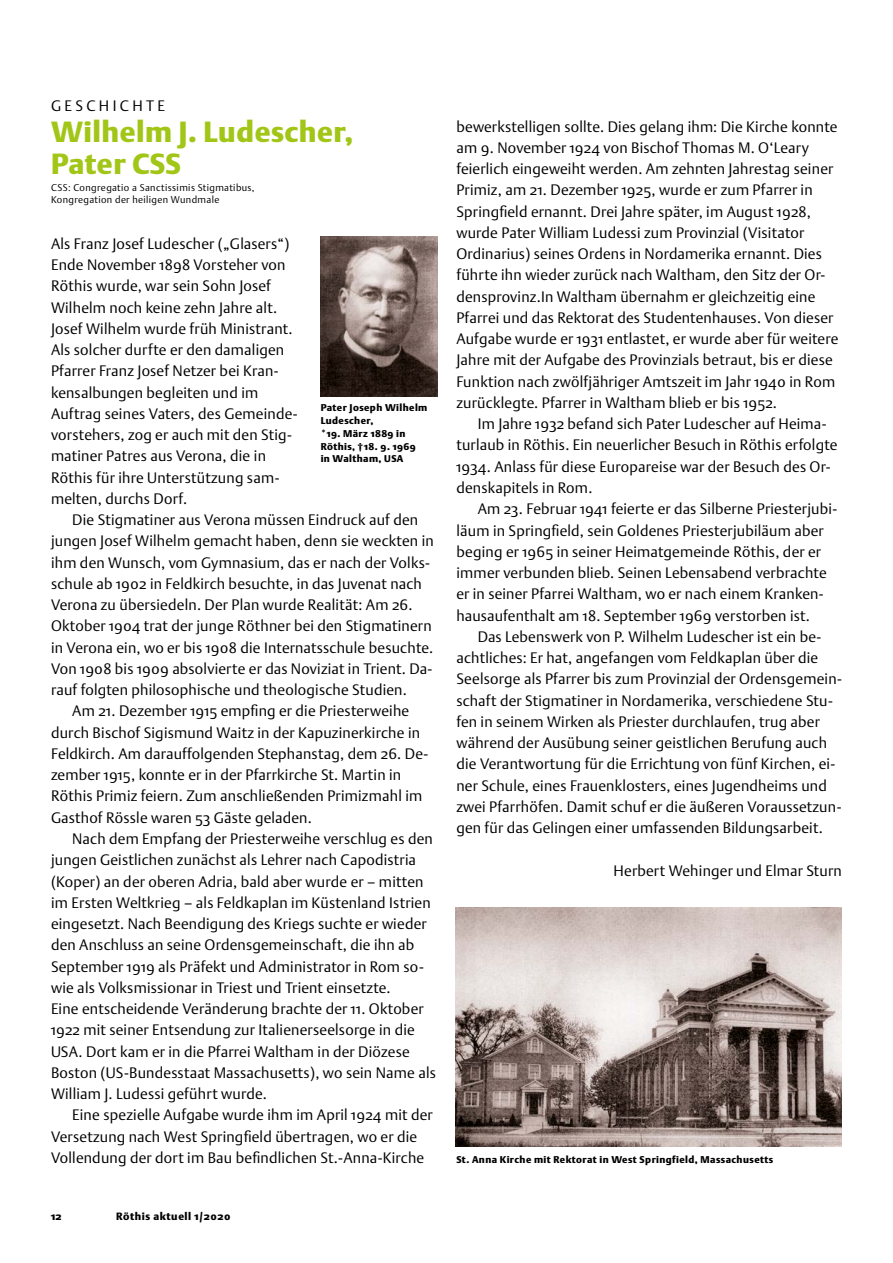
<style>
.page{position:relative;width:893px;height:1263px;background:#fff}
.page>*{position:absolute;margin:0;border:0;box-sizing:border-box;transform-origin:0 0}
.t1{font:900 28.8px/32px "DTL Argo ST";letter-spacing:.015em;color:#a2c617}
.t2{font:300 15px/21.3px "DTL Argo ST";letter-spacing:.015em;color:#000}
.t3{font:300 15px "DTL Argo ST";letter-spacing:.225em;color:#000}
.t4{font:900 10.5px "DTL Argo ST";letter-spacing:.05em;color:#000}
.t5{font:900 9.75px/12.8px "DTL Argo ST";letter-spacing:.04em;color:#000}
.t6{font:300 9.75px/12.8px "DTL Argo ST";letter-spacing:.04em;color:#000}
.s1{font-size:9px}
</style>
<div class="page">
<img style="left:455px;top:908px;width:387px;height:238px">
<img style="left:321px;top:237px;width:116px;height:159px">
<p class="t3" style="left:51px;top:96px;width:115px">GESCHICHTE</p>
<h1 class="t1" style="left:51px;top:116px;width:304px">Wilhelm J. Ludescher,<br>Pater CSS</h1>
<p class="t6" style="left:51px;top:181px;width:205px">CSS: Congregatio a Sanctissimis Stigmatibus,<br>Kongregation der heiligen Wundmale</p>
<p class="t2" style="left:51px;top:233px;width:248px">Als Franz Josef Ludescher („Glasers“)<br>Ende November 1898 Vorsteher von Röthis wurde, war sein Sohn Josef Wilhelm noch keine zehn Jahre alt.<br>Josef Wilhelm wurde früh Ministrant.<br>Als solcher durfte er den damaligen Pfarrer Franz Josef Netzer bei Kran&shy;kensalbungen begleiten und im Auftrag seines Vaters, des Gemeinde&shy;vorstehers, zog er auch mit den Stig&shy;matiner Patres aus Verona, die in Röthis für ihre Unterstützung sam&shy;melten, durchs Dorf.</p>
<p class="t2" style="left:72px;top:509px;width:347px">Die Stigmatiner aus Verona müssen Eindruck auf den</p>
<p class="t2" style="left:51px;top:530px;width:384px">jungen Josef Wilhelm gemacht haben, denn sie weckten in</p>
<p class="t2" style="left:51px;top:551px;width:380px">ihm den Wunsch, vom Gymnasium, das er nach der Volks-</p>
<p class="t2" style="left:51px;top:573px;width:372px">schule ab 1902 in Feldkirch besuchte, in das Juvenat nach</p>
<p class="t2" style="left:51px;top:594px;width:363px">Verona zu übersiedeln. Der Plan wurde Realität: Am 26.</p>
<p class="t2" style="left:51px;top:615px;width:382px">Oktober 1904 trat der junge Röthner bei den Stigmatinern</p>
<p class="t2" style="left:51px;top:636px;width:384px">in Verona ein, wo er bis 1908 die Internatsschule besuchte.</p>
<p class="t2" style="left:51px;top:658px;width:383px">Von 1908 bis 1909 absolvierte er das Noviziat in Trient. Da-</p>
<p class="t2" style="left:51px;top:679px;width:357px">rauf folgten philosophische und theologische Studien.</p>
<p class="t2" style="left:72px;top:700px;width:339px">Am 21. Dezember 1915 empfing er die Priesterweihe</p>
<p class="t2" style="left:51px;top:722px;width:371px">durch Bischof Sigismund Waitz in der Kapuzinerkirche in</p>
<p class="t2" style="left:51px;top:743px;width:379px">Feldkirch. Am darauffolgenden Stephanstag, dem 26. De-</p>
<p class="t2" style="left:51px;top:764px;width:352px">zember 1915, konnte er in der Pfarrkirche St. Martin in</p>
<p class="t2" style="left:51px;top:785px;width:373px">Röthis Primiz feiern. Zum anschließenden Primizmahl im</p>
<p class="t2" style="left:51px;top:807px;width:262px">Gasthof Rössle waren 53 Gäste geladen.</p>
<p class="t2" style="left:72px;top:828px;width:362px">Nach dem Empfang der Priesterweihe verschlug es den</p>
<p class="t2" style="left:51px;top:849px;width:367px">jungen Geistlichen zunächst als Lehrer nach Capodistria</p>
<p class="t2" style="left:51px;top:870px;width:374px">(Koper) an der oberen Adria, bald aber wurde er – mitten</p>
<p class="t2" style="left:51px;top:892px;width:381px">im Ersten Weltkrieg – als Feldkaplan im Küstenland Istrien</p>
<p class="t2" style="left:51px;top:913px;width:377px">eingesetzt. Nach Beendigung des Kriegs suchte er wieder</p>
<p class="t2" style="left:51px;top:934px;width:365px">den Anschluss an seine Ordensgemeinschaft, die ihn ab</p>
<p class="t2" style="left:51px;top:955px;width:374px">September 1919 als Präfekt und Administrator in Rom so-</p>
<p class="t2" style="left:51px;top:977px;width:341px">wie als Volksmissionar in Triest und Trient einsetzte.</p>
<p class="t2" style="left:51px;top:998px;width:374px">Eine entscheidende Veränderung brachte der 11. Oktober</p>
<p class="t2" style="left:51px;top:1019px;width:365px">1922 mit seiner Entsendung zur Italienerseelsorge in die</p>
<p class="t2" style="left:51px;top:1040px;width:360px">USA. Dort kam er in die Pfarrei Waltham in der Diözese</p>
<p class="t2" style="left:51px;top:1062px;width:386px">Boston (US-Bundesstaat Massachusetts), wo sein Name als</p>
<p class="t2" style="left:51px;top:1083px;width:217px">William J. Ludessi geführt wurde.</p>
<p class="t2" style="left:72px;top:1104px;width:362px">Eine spezielle Aufgabe wurde ihm im April 1924 mit der</p>
<p class="t2" style="left:51px;top:1125px;width:368px">Versetzung nach West Springfield übertragen, wo er die</p>
<p class="t2" style="left:51px;top:1147px;width:375px">Vollendung der dort im Bau befindlichen St.-Anna-Kirche</p>
<p class="t5" style="left:321px;top:402px;width:108px">Pater Joseph Wilhelm<br>Ludescher,<br>*19. März 1889 in<br>Röthis, <span class="s1">†</span>18. 9. 1969 in Waltham, USA</p>
<p class="t4" style="left:51px;top:1210px;width:12px">12</p>
<p class="t4" style="left:116px;top:1210px;width:116px">Röthis aktuell 1/2020</p>
<p class="t2" style="left:456px;top:116px;width:384px">bewerkstelligen sollte. Dies gelang ihm: Die Kirche konnte am 9. November 1924 von Bischof Thomas M. O‘Leary feierlich eingeweiht werden. Am zehnten Jahrestag seiner Primiz, am 21. Dezember 1925, wurde er zum Pfarrer in Springfield ernannt. Drei Jahre später, im August 1928, wurde Pater William Ludessi zum Provinzial (Visitator Ordinarius) seines Ordens in Nordamerika ernannt. Dies führte ihn wieder zurück nach Waltham, den Sitz der Or&shy;densprovinz.In Waltham übernahm er gleichzeitig eine Pfarrei und das Rektorat des Studentenhauses. Von dieser Aufgabe wurde er 1931 entlastet, er wurde aber für weitere Jahre mit der Aufgabe des Provinzials betraut, bis er diese Funktion nach zwölfjähriger Amtszeit im Jahr 1940 in Rom zurücklegte. Pfarrer in Waltham blieb er bis 1952.</p>
<p class="t2" style="left:456px;top:413px;width:383px;text-indent:21px">Im Jahre 1932 befand sich Pater Ludescher auf Heima&shy;turlaub in Röthis. Ein neuerlicher Besuch in Röthis erfolgte 1934. Anlass für diese Europareise war der Besuch des Or&shy;denskapitels in Rom.</p>
<p class="t2" style="left:456px;top:498px;width:382px;text-indent:21px">Am 23. Februar 1941 feierte er das Silberne Priesterjubi&shy;läum in Springfield, sein Goldenes Priesterjubiläum aber beging er 1965 in seiner Heimatgemeinde Röthis, der er immer verbunden blieb. Seinen Lebensabend verbrachte er in seiner Pfarrei Waltham, wo er nach einem Kranken&shy;hausaufenthalt am 18. September 1969 verstorben ist.</p>
<p class="t2" style="left:456px;top:626px;width:387px;text-indent:21px">Das Lebenswerk von P. Wilhelm Ludescher ist ein be&shy;achtliches: Er hat, angefangen vom Feldkaplan über die Seelsorge als Pfarrer bis zum Provinzial der Ordensgemein&shy;schaft der Stigmatiner in Nordamerika, verschiedene Stu&shy;fen in seinem Wirken als Priester durchlaufen, trug aber während der Ausübung seiner geistlichen Berufung auch die Verantwortung für die Errichtung von fünf Kirchen, ei&shy;ner Schule, eines Frauenklosters, eines Jugendheims und zwei Pfarrhöfen. Damit schuf er die äußeren Voraussetzun&shy;gen für das Gelingen einer umfassenden Bildungsarbeit.</p>
<p class="t2" style="left:614px;top:859px;width:230px">Herbert Wehinger und Elmar Sturn</p>
<p class="t5" style="left:456px;top:1153px;width:318px">St. Anna Kirche mit Rektorat in West Springfield, Massachusetts</p>
</div>
